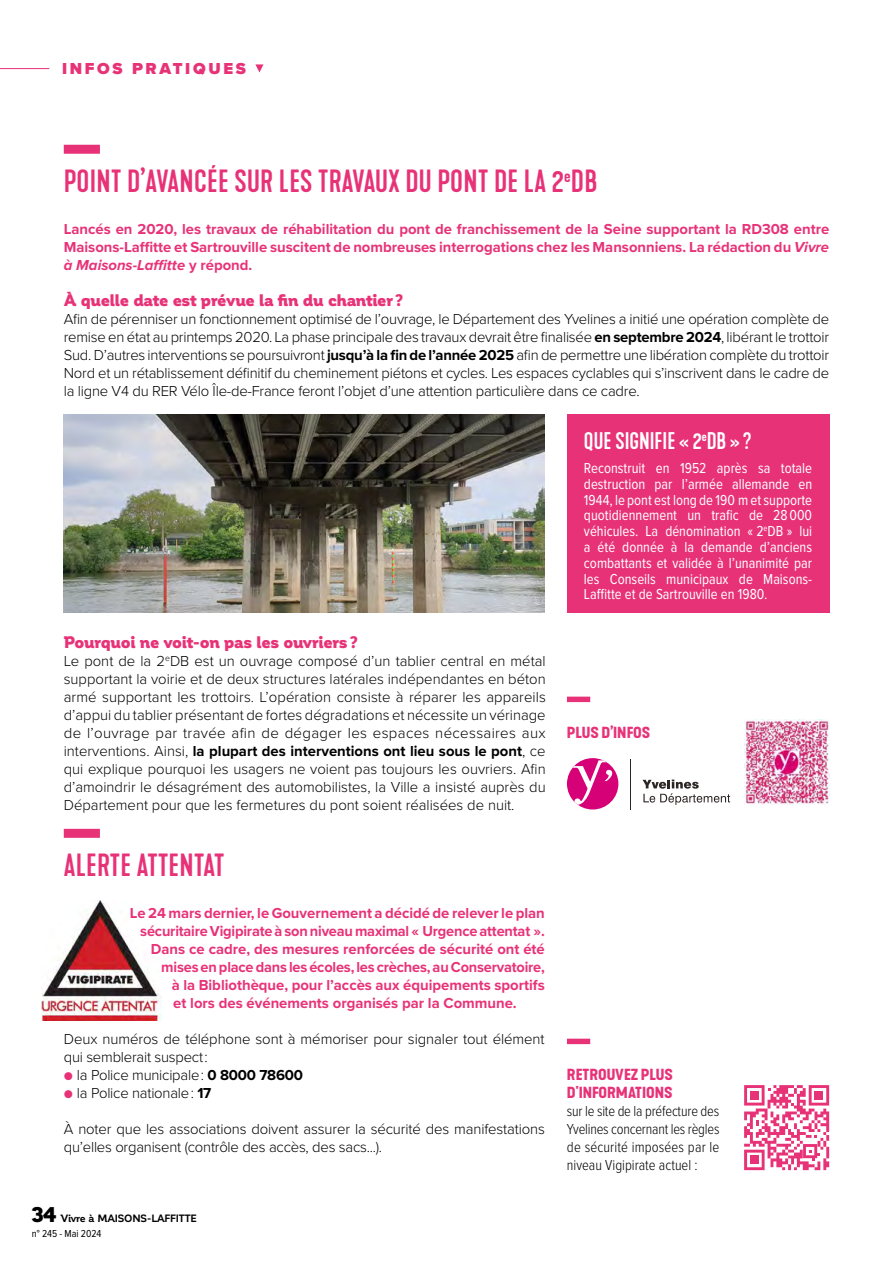
<style>
.page{position:relative;width:893px;height:1263px;background:#fff}
.page>*{position:absolute;margin:0;border:0;box-sizing:border-box;transform-origin:0 0}
.t1{font:500 30px "Kapra Neue";letter-spacing:.01em;color:#e83278}
.t2{font:500 22.5px "Kapra Neue";color:#fff}
.t3{font:900 16.5px "Corporative";letter-spacing:-.015em;color:#e83278}
.t4{font:900 16.5px "Proxima Nova";letter-spacing:.16em;color:#e83278}
.t5{font:300 15px/18px "Proxima Nova";letter-spacing:-.01em;color:#000;text-align:justify}
.t6{font:700 15px/18px "Proxima Nova";color:#e83278;text-align:justify}
.t7{font:15px/15.8px "Proxima Nova Cond";color:#fff;text-align:justify}
.t8{font:300 15px/18px "Proxima Nova Cond";color:#000;text-align:justify}
.t9{font:700 expanded 15px/18px "Kapra Neue";color:#e83278}
.t10{font:700 10.5px "Corporative";letter-spacing:-.015em;color:#000}
.t11{font:10.5px "Proxima Nova Cond";color:#000}
.s1{font-style:italic}
.s2{font-weight:700}
.s3{font-weight:700;font-size:13.5px;color:#e83278}
.s4{font-weight:900;font-size:21px}
</style>
<div class="page">
<hr style="left:0;top:68px;width:49px;height:1px;background:#e83278">
<svg style="left:255px;top:64px;width:8px;height:8px"></svg>
<div style="left:64px;top:145px;width:36px;height:9px;background:#e83278"></div>
<img style="left:42px;top:900px;width:120px;height:120px">
<div style="left:567px;top:414px;width:262px;height:198px;background:#e83278"></div>
<img style="left:64px;top:414px;width:481px;height:198px">
<div style="left:567px;top:697px;width:23px;height:5px;background:#e83278"></div>
<svg style="left:643px;top:779px;width:87px;height:26px"></svg>
<hr style="left:630px;top:759px;width:1px;height:50px;background:#2b2523">
<svg style="left:567px;top:760px;width:51px;height:49px"></svg>
<img style="left:744px;top:719px;width:85px;height:85px">
<div style="left:64px;top:829px;width:36px;height:9px;background:#e83278"></div>
<div style="left:567px;top:1039px;width:23px;height:5px;background:#e83278"></div>
<svg style="left:744px;top:1085px;width:85px;height:85px"></svg>
<p class="t4" style="left:62px;top:56px;width:185px">INFOS PRATIQUES</p>
<h1 class="t1" style="left:64px;top:163px;width:535px">POINT D’AVANCÉE SUR LES TRAVAUX DU PONT DE LA 2<sup>e</sup>DB</h1>
<p class="t6" style="left:64px;top:220px;width:767px">Lancés en 2020, les travaux de réhabilitation du pont de franchissement de la Seine supportant la RD308 entre Maisons-Laffitte et Sartrouville suscitent de nombreuses interrogations chez les Mansonniens. La rédaction du <span class="s1">Vivre à Maisons-Laffitte</span> y répond.</p>
<p class="t3" style="left:64px;top:291px;width:341px">À quelle date est prévue la fin du chantier?</p>
<p class="t5" style="left:64px;top:309px;width:767px">Afin de pérenniser un fonctionnement optimisé de l’ouvrage, le Département des Yvelines a initié une opération complète de remise en état au printemps 2020. La phase principale des travaux devrait être finalisée <span class="s2">en septembre 2024</span>, libérant le trottoir Sud. D’autres interventions se poursuivront <span class="s2">jusqu’à la fin de l’année 2025</span> afin de permettre une libération complète du trottoir Nord et un rétablissement définitif du cheminement piétons et cycles. Les espaces cyclables qui s’inscrivent dans le cadre de la ligne V4 du RER Vélo Île-de-France feront l’objet d’une attention particulière dans ce cadre.</p>
<p class="t3" style="left:64px;top:633px;width:296px">Pourquoi ne voit-on pas les ouvriers?</p>
<p class="t5" style="left:64px;top:651px;width:484px">Le pont de la 2<sup>e</sup>DB est un ouvrage composé d’un tablier central en métal supportant la voirie et de deux structures latérales indépendantes en béton armé supportant les trottoirs. L’opération consiste à réparer les appareils d’appui du tablier présentant de fortes dégradations et nécessite un vérinage de l’ouvrage par travée afin de dégager les espaces nécessaires aux interventions. Ainsi, <span class="s2">la plupart des interventions ont lieu sous le pont</span>, ce qui explique pourquoi les usagers ne voient pas toujours les ouvriers. Afin d’amoindrir le désagrément des automobilistes, la Ville a insisté auprès du Département pour que les fermetures du pont soient réalisées de nuit.</p>
<h1 class="t1" style="left:64px;top:847px;width:162px">ALERTE ATTENTAT</h1>
<p class="t6" style="left:130px;top:904px;width:417px">Le 24 mars dernier, le Gouvernement a décidé de relever le plan</p>
<p class="t6" style="left:140px;top:922px;width:406px">sécuritaire Vigipirate à son niveau maximal « Urgence attentat ».</p>
<p class="t6" style="left:151px;top:940px;width:396px">Dans ce cadre, des mesures renforcées de sécurité ont été</p>
<p class="t6" style="left:161px;top:958px;width:385px">mises en place dans les écoles, les crèches, au Conservatoire,</p>
<p class="t6" style="left:172px;top:976px;width:375px">à la Bibliothèque, pour l’accès aux équipements sportifs</p>
<p class="t6" style="left:173px;top:994px;width:345px">et lors des événements organisés par la Commune.</p>
<p class="t5" style="left:64px;top:1029px;width:482px">Deux numéros de téléphone sont à mémoriser pour signaler tout élément qui semblerait suspect :</p>
<p class="t5" style="left:64px;top:1065px;width:241px"><span class="s3">●</span> la Police municipale : <span class="s2">0 8000 78600</span></p>
<p class="t5" style="left:64px;top:1083px;width:149px"><span class="s3">●</span> la Police nationale : <span class="s2">17</span></p>
<p class="t5" style="left:64px;top:1119px;width:483px">À noter que les associations doivent assurer la sécurité des manifestations qu’elles organisent (contrôle des accès, des sacs...).</p>
<p class="t10" style="left:32px;top:1212px;width:166px"><span class="s4">34</span> Vivre à MAISONS-LAFFITTE</p>
<p class="t11" style="left:32px;top:1228px;width:71px">n° 245 - Mai 2024</p>
<h2 class="t2" style="left:584px;top:427px;width:169px">QUE SIGNIFIE « 2<sup>e</sup>DB » ?</h2>
<p class="t7" style="left:584px;top:461px;width:230px">Reconstruit en 1952 après sa totale destruction par l’armée allemande en 1944, le pont est long de 190 m et supporte quotidiennement un trafic de 28000 véhicules. La dénomination « 2<sup>e</sup>DB » lui a été donnée à la demande d’anciens combattants et validée à l’unanimité par les Conseils municipaux de Maisons-Laffitte et de Sartrouville en 1980.</p>
<p class="t9" style="left:567px;top:724px;width:85px">PLUS D’INFOS</p>
<p class="t9" style="left:567px;top:1066px;width:107px">RETROUVEZ PLUS<br>D'INFORMATIONS</p>
<p class="t8" style="left:567px;top:1101px;width:154px">sur le site de la préfecture des Yvelines concernant les règles de sécurité imposées par le niveau Vigipirate actuel :</p>
</div>
